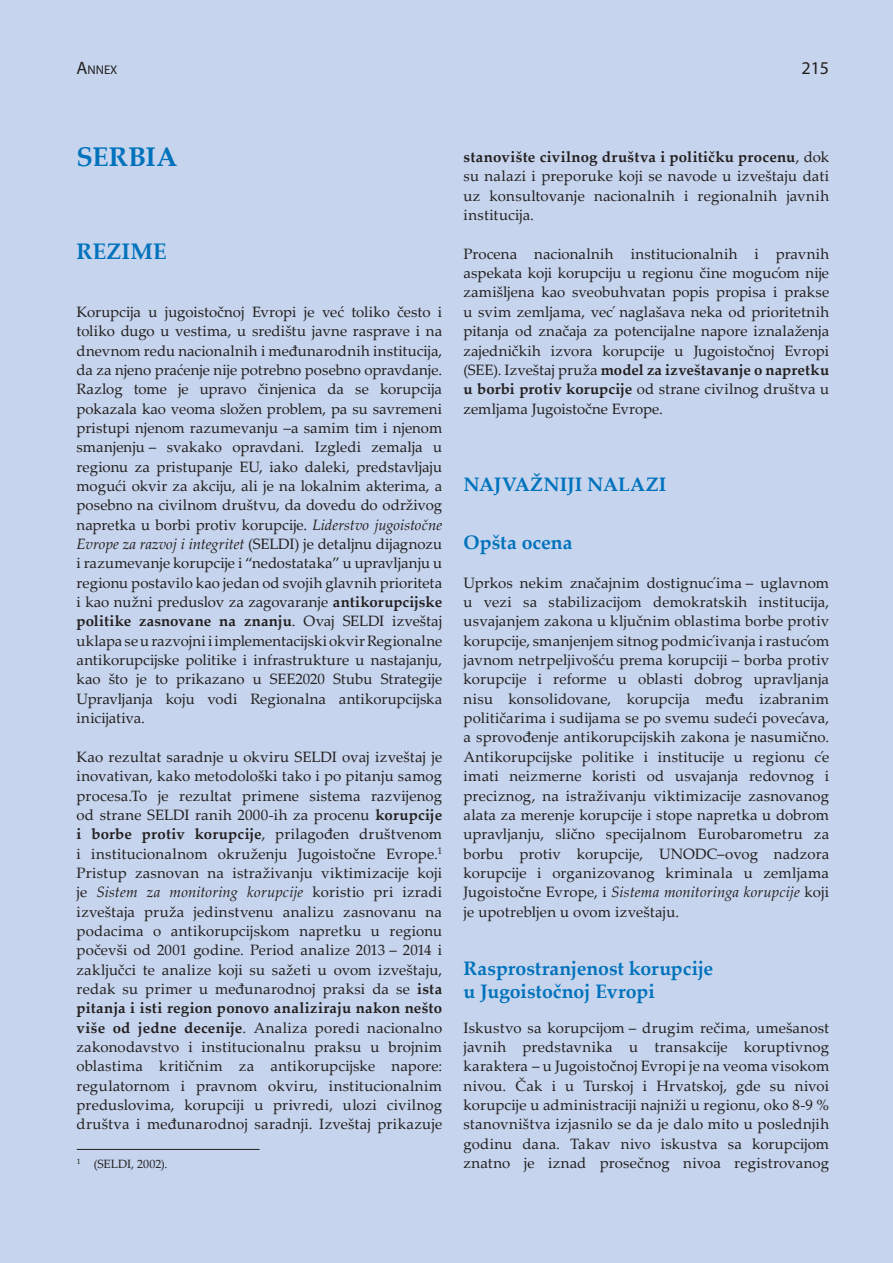
<style>
.page{position:relative;width:893px;height:1263px;background:#c6d5ed}
.page>*{position:absolute;margin:0;border:0;box-sizing:border-box;transform-origin:0 0}
.t1{font:700 27px "Palatino Linotype";color:#0072bc}
.t2{font:700 22.5px "Palatino Linotype";letter-spacing:.005em;color:#0072bc}
.t3{font:700 19.5px/23.4px "Palatino Linotype";color:#0072bc}
.t4{font:18px "Myriad Pro";color:#231f20}
.t5{font:15px/19.4px "Palatino Linotype";letter-spacing:.01em;color:#231f20;text-align:justify}
.t6{font:12.6px "Myriad Pro";color:#231f20}
.t7{font:12px "Palatino Linotype";letter-spacing:-.005em;color:#231f20}
.s1{font-size:18px}
.s2{font-style:italic}
.s3{font-weight:700}
</style>
<div class="page">
<hr style="left:77px;top:1149px;width:183px;height:1px;background:#231f20">
<p class="t6" style="left:77px;top:62px;width:42px"><span class="s1">A</span>NNEX</p>
<p class="t4" style="left:801px;top:57px;width:27px">215</p>
<h1 class="t1" style="left:77px;top:137px;width:34px">Serbia</h1>
<h2 class="t2" style="left:77px;top:235px;width:92px">REZIME</h2>
<p class="t5" style="left:77px;top:301px;width:367px">Korupcija u jugoistočnoj Evropi je već toliko često i toliko dugo u vestima, u središtu javne rasprave i na dnevnom redu nacionalnih i međunarodnih institucija, da za njeno praćenje nije potrebno posebno opravdanje.<br>Razlog tome je upravo činjenica da se korupcija pokazala kao veoma složen problem, pa su savremeni pristupi njenom razumevanju –a samim tim i njenom smanjenju – svakako opravdani. Izgledi zemalja u regionu za pristupanje EU, iako daleki, predstavljaju mogući okvir za akciju, ali je na lokalnim akterima, a posebno na civilnom društvu, da dovedu do održivog napretka u borbi protiv korupcije. <span class="s2">Liderstvo jugoistočne Evrope za razvoj i integritet</span> (SELDI) je detaljnu dijagnozu i razumevanje korupcije i “nedostataka” u upravljanju u regionu postavilo kao jedan od svojih glavnih prioriteta i kao nužni preduslov za zagovaranje <span class="s3">antikorupcijske politike zasnovane na znanju</span>. Ovaj SELDI izveštaj uklapa se u razvojni i implementacijski okvir Regionalne antikorupcijske politike i infrastrukture u nastajanju, kao što je to prikazano u SEE2020 Stubu Strategije Upravljanja koju vodi Regionalna antikorupcijska inicijativa.</p>
<p class="t5" style="left:77px;top:746px;width:367px">Kao rezultat saradnje u okviru SELDI ovaj izveštaj je inovativan, kako metodološki tako i po pitanju samog procesa.To je rezultat primene sistema razvijenog od strane SELDI ranih 2000-ih za procenu <span class="s3">korupcije i borbe protiv korupcije</span>, prilagođen društvenom i institucionalnom okruženju Jugoistočne Evrope.<sup>1<br></sup>Pristup zasnovan na istraživanju viktimizacije koji je <span class="s2">Sistem za monitoring korupcije</span> koristio pri izradi izveštaja pruža jedinstvenu analizu zasnovanu na podacima o antikorupcijskom napretku u regionu počevši od 2001 godine. Period analize 2013 – 2014 i zaključci te analize koji su sažeti u ovom izveštaju, redak su primer u međunarodnoj praksi da se <span class="s3">ista pitanja i isti region ponovo analiziraju nakon nešto više od jedne decenije</span>. Analiza poredi nacionalno zakonodavstvo i institucionalnu praksu u brojnim oblastima kritičnim za antikorupcijske napore: regulatornom i pravnom okviru, institucionalnim preduslovima, korupciji u privredi, ulozi civilnog društva i međunarodnoj saradnji. Izveštaj prikazuje</p>
<p class="t7" style="left:77px;top:1155px;width:92px"><sup>1</sup> (SELDI, 2002).</p>
<p class="t5" style="left:463px;top:147px;width:367px"><span class="s3">stanovište civilnog društva i političku procenu</span>, dok su nalazi i preporuke koji se navode u izveštaju dati uz konsultovanje nacionalnih i regionalnih javnih institucija.</p>
<p class="t5" style="left:463px;top:243px;width:367px">Procena nacionalnih institucionalnih i pravnih aspekata koji korupciju u regionu čine mogućom nije zamišljena kao sveobuhvatan popis propisa i prakse u svim zemljama, već naglašava neka od prioritetnih pitanja od značaja za potencijalne napore iznalaženja zajedničkih izvora korupcije u Jugoistočnoj Evropi (SEE). Izveštaj pruža <span class="s3">model za izveštavanje o napretku u borbi protiv korupcije</span> od strane civilnog društva u zemljama Jugoistočne Evrope.</p>
<h3 class="t3" style="left:463px;top:472px;width:204px">NAJVAŽNIJI NALAZI</h3>
<h3 class="t3" style="left:463px;top:530px;width:111px">Opšta ocena</h3>
<p class="t5" style="left:463px;top:572px;width:367px">Uprkos nekim značajnim dostignućima – uglavnom u vezi sa stabilizacijom demokratskih institucija, usvajanjem zakona u ključnim oblastima borbe protiv korupcije, smanjenjem sitnog podmićivanja i rastućom javnom netrpeljivošću prema korupciji – borba protiv korupcije i reforme u oblasti dobrog upravljanja nisu konsolidovane, korupcija među izabranim političarima i sudijama se po svemu sudeći povećava, a sprovođenje antikorupcijskih zakona je nasumično.<br>Antikorupcijske politike i institucije u regionu će imati neizmerne koristi od usvajanja redovnog i preciznog, na istraživanju viktimizacije zasnovanog alata za merenje korupcije i stope napretka u dobrom upravljanju, slično specijalnom Eurobarometru za borbu protiv korupcije, UNODC–ovog nadzora korupcije i organizovanog kriminala u zemljama Jugoistočne Evrope, i <span class="s2">Sistema monitoringa korupcije</span> koji je upotrebljen u ovom izveštaju.</p>
<h3 class="t3" style="left:463px;top:956px;width:251px">Rasprostranjenost korupcije u Jugoistočnoj Evropi</h3>
<p class="t5" style="left:463px;top:1017px;width:367px">Iskustvo sa korupcijom – drugim rečima, umešanost javnih predstavnika u transakcije koruptivnog karaktera – u Jugoistočnoj Evropi je na veoma visokom nivou. Čak i u Turskoj i Hrvatskoj, gde su nivoi korupcije u administraciji najniži u regionu, oko 8-9 % stanovništva izjasnilo se da je dalo mito u poslednjih godinu dana. Takav nivo iskustva sa korupcijom znatno je iznad prosečnog nivoa registrovanog</p>
</div>
